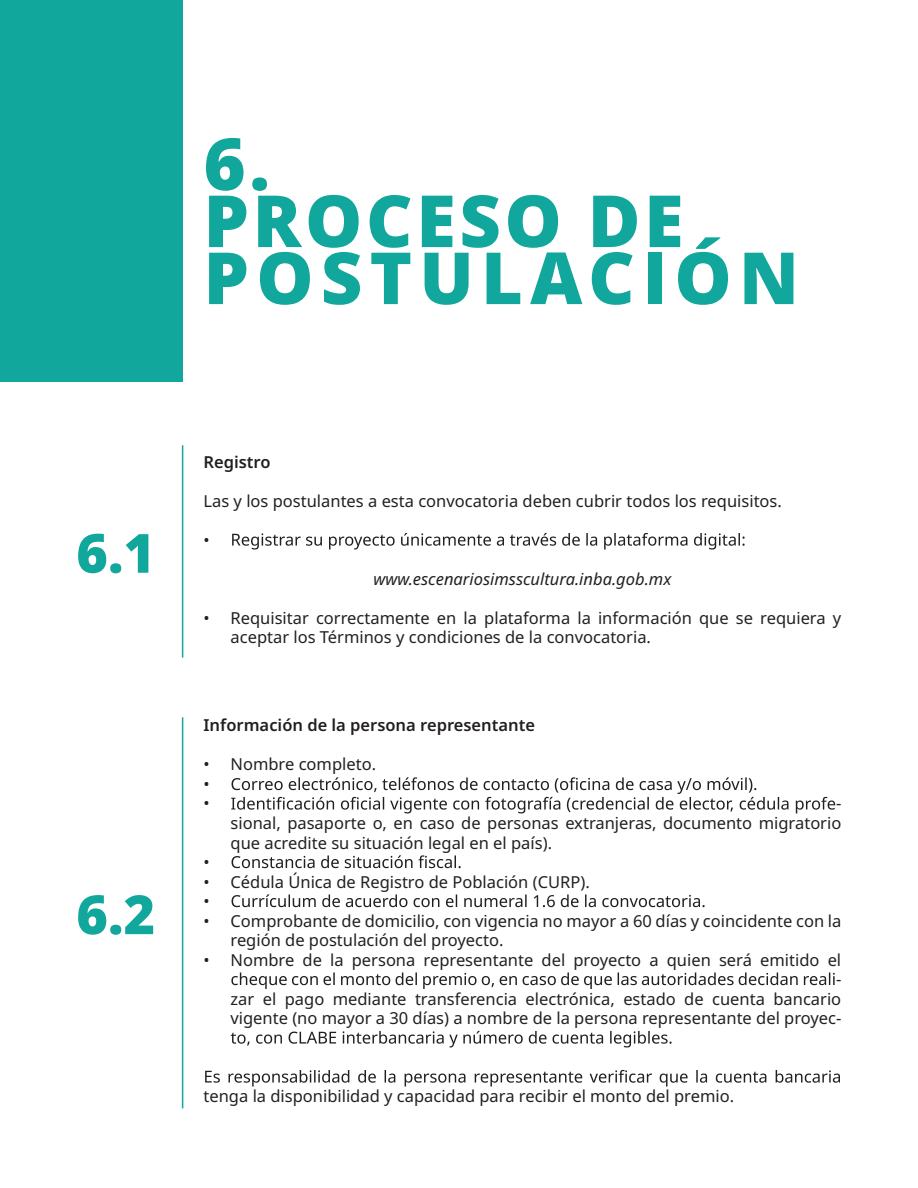
<style>
.page{position:relative;width:918px;height:1188px;background:#fff}
.page>*{position:absolute;margin:0;border:0;box-sizing:border-box;transform-origin:0 0}
.t1{font:900 72px/57px "Noto Sans";letter-spacing:.08em;color:#12a79d}
.t2{font:900 54px "Noto Sans";color:#12a79d}
.t3{font:16.5px/19.5px "Noto Sans";color:#231f20}
.t4{font:600 16.5px "Noto Sans";color:#231f20}
.t5{font:italic 16.5px "Noto Sans";color:#231f20}
</style>
<div class="page">
<div style="left:0;top:0;width:183px;height:381px;background:#12a79d"></div>
<div style="left:648px;top:253px;width:14px;height:51px;background:#12a79d"></div>
<svg style="left:232px;top:533px;width:513px;height:17px"></svg>
<svg style="left:231px;top:777px;width:604px;height:36px"></svg>
<svg style="left:232px;top:855px;width:229px;height:13px"></svg>
<svg style="left:232px;top:894px;width:473px;height:13px"></svg>
<svg style="left:231px;top:972px;width:604px;height:17px"></svg>
<svg style="left:231px;top:1031px;width:441px;height:16px"></svg>
<svg style="left:205px;top:1070px;width:635px;height:17px"></svg>
<hr style="left:182px;top:445px;width:1px;height:213px;background:#12a79d">
<hr style="left:182px;top:717px;width:1px;height:391px;background:#12a79d">
<h1 class="t1" style="left:204px;top:135px;width:597px">6.<br>PROCESO DE<br>POSTULAC ÓN</h1>
<h2 class="t2" style="left:76px;top:512px;width:80px">6.1</h2>
<h2 class="t2" style="left:76px;top:873px;width:80px">6.2</h2>
<p class="t4" style="left:204px;top:450px;width:69px">Registro</p>
<p class="t3" style="left:204px;top:491px;width:580px">Las y los postulantes a esta convocatoria deben cubrir todos los requisitos.</p>
<p class="t3" style="left:204px;top:530px;width:8px">•</p>
<p class="t5" style="left:374px;top:567px;width:299px">www.escenariosimsscultura.inba.gob.mx</p>
<p class="t3" style="left:231px;top:608px;width:612px;text-indent:-27px">• Requisitar correctamente en la plataforma la información que se requiera y aceptar los Términos y condiciones de la convocatoria.</p>
<p class="t4" style="left:204px;top:714px;width:333px">Información de la persona representante</p>
<p class="t3" style="left:204px;top:755px;width:174px">• Nombre completo. •<br>•</p>
<p class="t3" style="left:231px;top:794px;width:612px;text-align:justify;text-indent:605px">- sional, pasaporte o, en caso de personas extranjeras, documento migratorio que acredite su situación legal en el país).</p>
<p class="t3" style="left:204px;top:853px;width:8px">•</p>
<p class="t3" style="left:204px;top:872px;width:388px">• Cédula Única de Registro de Población (CURP). •</p>
<p class="t3" style="left:231px;top:911px;width:612px;text-indent:-27px">• Comprobante de domicilio, con vigencia no mayor a 60 días y coincidente con la región de postulación del proyecto.</p>
<p class="t3" style="left:204px;top:950px;width:639px;text-align:right">• Nombre de la persona representante del proyecto a quien será emitido el -<br>zar el pago mediante transferencia electrónica, estado de cuenta bancario vigente (no mayor a 30 días) a nombre de la persona representante del proyec-</p>
<p class="t3" style="left:204px;top:1087px;width:532px">tenga la disponibilidad y capacidad para recibir el monto del premio.</p>
</div>
